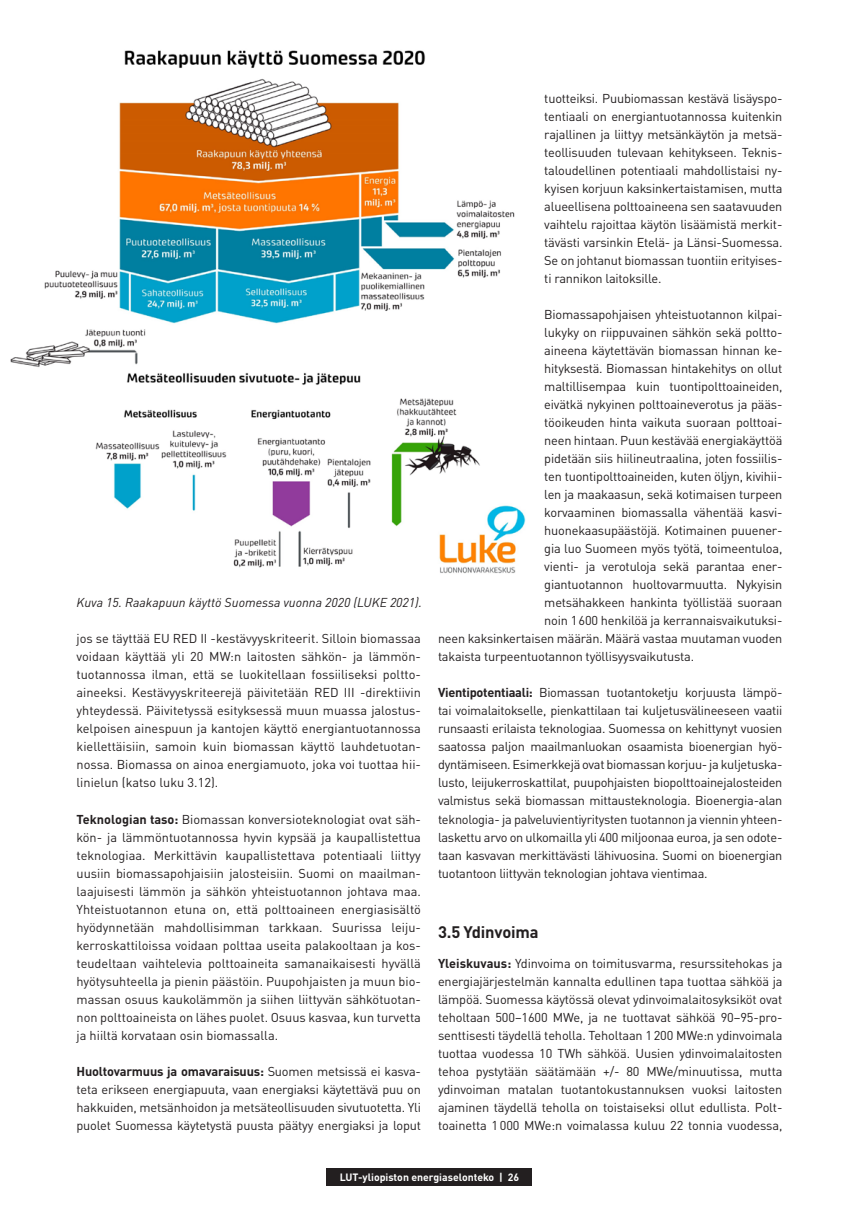
<style>
.page{position:relative;width:859px;height:1221px;background:#fff}
.page>*{position:absolute;margin:0;border:0;box-sizing:border-box;transform-origin:0 0}
.Heading_3{font:700 16.5px "DIN Pro";letter-spacing:-.01em;color:#231f20}
.LEIPIS_Valkoinen_tau{font:12.75px/18px "DIN Pro";letter-spacing:-.015em;color:#231f20;text-align:justify}
.Kuvateksti{font:italic 12.75px "DIN Pro";color:#231f20}
.t1{font:700 10.5px "DIN Pro";color:#fff}
.s1{font-weight:700}
</style>
<div class="page">
<div style="left:326px;top:1168px;width:206px;height:17px;background:#231f20"></div>
<img style="left:124px;top:50px;width:302px;height:18px">
<img style="left:11px;top:79px;width:515px;height:494px">
<p class="Kuvateksti" style="left:77px;top:592px;width:347px">Kuva 15. Raakapuun käyttö Suomessa vuonna 2020 (LUKE 2021).</p>
<p class="LEIPIS_Valkoinen_tau" style="left:77px;top:628px;width:346px">jos se täyttää EU RED II -kestävyyskriteerit. Silloin biomassaa voidaan käyttää yli 20 MW:n laitosten sähkön- ja lämmön&shy;tuotannossa ilman, että se luokitellaan fossiiliseksi poltto&shy;aineeksi. Kestävyyskriteerejä päivitetään RED III -direktiivin yhteydessä. Päivitetyssä esityksessä muun muassa jalostus&shy;kelpoisen ainespuun ja kantojen käyttö energiantuotannossa kiellettäisiin, samoin kuin biomassan käyttö lauhdetuotan&shy;nossa. Biomassa on ainoa energiamuoto, joka voi tuottaa hii&shy;linielun (katso luku 3.12).</p>
<p class="LEIPIS_Valkoinen_tau" style="left:77px;top:808px;width:346px"><span class="s1">Teknologian taso:</span> Biomassan konversioteknologiat ovat säh&shy;kön- ja lämmöntuotannossa hyvin kypsää ja kaupallistettua teknologiaa. Merkittävin kaupallistettava potentiaali liittyy uusiin biomassapohjaisiin jalosteisiin. Suomi on maailman&shy;laajuisesti lämmön ja sähkön yhteistuotannon johtava maa.<br>Yhteistuotannon etuna on, että polttoaineen energiasisältö hyödynnetään mahdollisimman tarkkaan. Suurissa leiju&shy;kerroskattiloissa voidaan polttaa useita palakooltaan ja kos&shy;teudeltaan vaihtelevia polttoaineita samanaikaisesti hyvällä hyötysuhteella ja pienin päästöin. Puupohjaisten ja muun bio&shy;massan osuus kaukolämmön ja siihen liittyvän sähkötuotan&shy;non polttoaineista on lähes puolet. Osuus kasvaa, kun turvetta ja hiiltä korvataan osin biomassalla.</p>
<p class="LEIPIS_Valkoinen_tau" style="left:77px;top:1060px;width:346px"><span class="s1">Huoltovarmuus ja omavaraisuus:</span> Suomen metsissä ei kasva&shy;teta erikseen energiapuuta, vaan energiaksi käytettävä puu on hakkuiden, metsänhoidon ja metsäteollisuuden sivutuotetta. Yli puolet Suomessa käytetystä puusta päätyy energiaksi ja loput</p>
<p class="LEIPIS_Valkoinen_tau" style="left:544px;top:88px;width:240px">tuotteiksi. Puubiomassan kestävä lisäyspo&shy;tentiaali on energiantuotannossa kuitenkin rajallinen ja liittyy metsänkäytön ja metsä&shy;teollisuuden tulevaan kehitykseen. Teknis&shy;taloudellinen potentiaali mahdollistaisi ny&shy;kyisen korjuun kaksinkertaistamisen, mutta alueellisena polttoaineena sen saatavuuden vaihtelu rajoittaa käytön lisäämistä merkit&shy;tävästi varsinkin Etelä- ja Länsi-Suomessa.<br>Se on johtanut biomassan tuontiin erityises&shy;ti rannikon laitoksille.</p>
<p class="LEIPIS_Valkoinen_tau" style="left:544px;top:304px;width:240px">Biomassapohjaisen yhteistuotannon kilpai-</p>
<p class="LEIPIS_Valkoinen_tau" style="left:544px;top:322px;width:240px">lukyky on riippuvainen sähkön sekä poltto-</p>
<p class="LEIPIS_Valkoinen_tau" style="left:544px;top:340px;width:240px">aineena käytettävän biomassan hinnan ke-</p>
<p class="LEIPIS_Valkoinen_tau" style="left:544px;top:358px;width:240px">hityksestä. Biomassan hintakehitys on ollut</p>
<p class="LEIPIS_Valkoinen_tau" style="left:544px;top:376px;width:240px">maltillisempaa kuin tuontipolttoaineiden,</p>
<p class="LEIPIS_Valkoinen_tau" style="left:544px;top:394px;width:240px">eivätkä nykyinen polttoaineverotus ja pääs-</p>
<p class="LEIPIS_Valkoinen_tau" style="left:544px;top:412px;width:240px">töoikeuden hinta vaikuta suoraan polttoai-</p>
<p class="LEIPIS_Valkoinen_tau" style="left:544px;top:430px;width:240px">neen hintaan. Puun kestävää energiakäyttöä</p>
<p class="LEIPIS_Valkoinen_tau" style="left:544px;top:448px;width:240px">pidetään siis hiilineutraalina, joten fossiilis-</p>
<p class="LEIPIS_Valkoinen_tau" style="left:544px;top:466px;width:240px">ten tuontipolttoaineiden, kuten öljyn, kivihii-</p>
<p class="LEIPIS_Valkoinen_tau" style="left:544px;top:484px;width:240px">len ja maakaasun, sekä kotimaisen turpeen</p>
<p class="LEIPIS_Valkoinen_tau" style="left:544px;top:502px;width:240px">korvaaminen biomassalla vähentää kasvi-</p>
<p class="LEIPIS_Valkoinen_tau" style="left:544px;top:520px;width:240px">huonekaasupäästöjä. Kotimainen puuener-</p>
<p class="LEIPIS_Valkoinen_tau" style="left:544px;top:538px;width:240px">gia luo Suomeen myös työtä, toimeentuloa,</p>
<p class="LEIPIS_Valkoinen_tau" style="left:544px;top:556px;width:240px">vienti- ja verotuloja sekä parantaa ener-</p>
<p class="LEIPIS_Valkoinen_tau" style="left:544px;top:574px;width:240px">giantuotannon huoltovarmuutta. Nykyisin</p>
<p class="LEIPIS_Valkoinen_tau" style="left:544px;top:592px;width:240px">metsähakkeen hankinta työllistää suoraan</p>
<p class="LEIPIS_Valkoinen_tau" style="left:544px;top:610px;width:240px">noin 1600 henkilöä ja kerrannaisvaikutuksi-</p>
<p class="LEIPIS_Valkoinen_tau" style="left:438px;top:628px;width:346px">neen kaksinkertaisen määrän. Määrä vastaa muutaman vuoden</p>
<p class="LEIPIS_Valkoinen_tau" style="left:438px;top:646px;width:258px">takaista turpeentuotannon työllisyysvaikutusta.</p>
<p class="LEIPIS_Valkoinen_tau" style="left:438px;top:682px;width:346px"><span class="s1">Vientipotentiaali:</span> Biomassan tuotantoketju korjuusta lämpö&shy;tai voimalaitokselle, pienkattilaan tai kuljetusvälineeseen vaatii runsaasti erilaista teknologiaa. Suomessa on kehittynyt vuosien saatossa paljon maailmanluokan osaamista bioenergian hyö&shy;dyntämiseen. Esimerkkejä ovat biomassan korjuu- ja kuljetuska&shy;lusto, leijukerroskattilat, puupohjaisten biopolttoainejalosteiden valmistus sekä biomassan mittausteknologia. Bioenergia-alan teknologia- ja palveluvientiyritysten tuotannon ja viennin yhteen&shy;laskettu arvo on ulkomailla yli 400 miljoonaa euroa, ja sen odote&shy;taan kasvavan merkittävästi lähivuosina. Suomi on bioenergian tuotantoon liittyvän teknologian johtava vientimaa.</p>
<p class="Heading_3" style="left:438px;top:918px;width:102px">3.5 Ydinvoima</p>
<p class="LEIPIS_Valkoinen_tau" style="left:438px;top:952px;width:346px"><span class="s1">Yleiskuvaus:</span> Ydinvoima on toimitusvarma, resurssitehokas ja energiajärjestelmän kannalta edullinen tapa tuottaa sähköä ja lämpöä. Suomessa käytössä olevat ydinvoimalaitosyksiköt ovat teholtaan 500–1600 MWe, ja ne tuottavat sähköä 90–95-pro&shy;senttisesti täydellä teholla. Teholtaan 1200 MWe:n ydinvoimala tuottaa vuodessa 10 TWh sähköä. Uusien ydinvoimalaitosten tehoa pystytään säätämään +/- 80 MWe/minuutissa, mutta ydinvoiman matalan tuotantokustannuksen vuoksi laitosten ajaminen täydellä teholla on toistaiseksi ollut edullista. Polt&shy;toainetta 1000 MWe:n voimalassa kuluu 22 tonnia vuodessa,</p>
<p class="t1" style="left:340px;top:1168px;width:181px">LUT-yliopiston energiaselonteko | 26</p>
</div>
